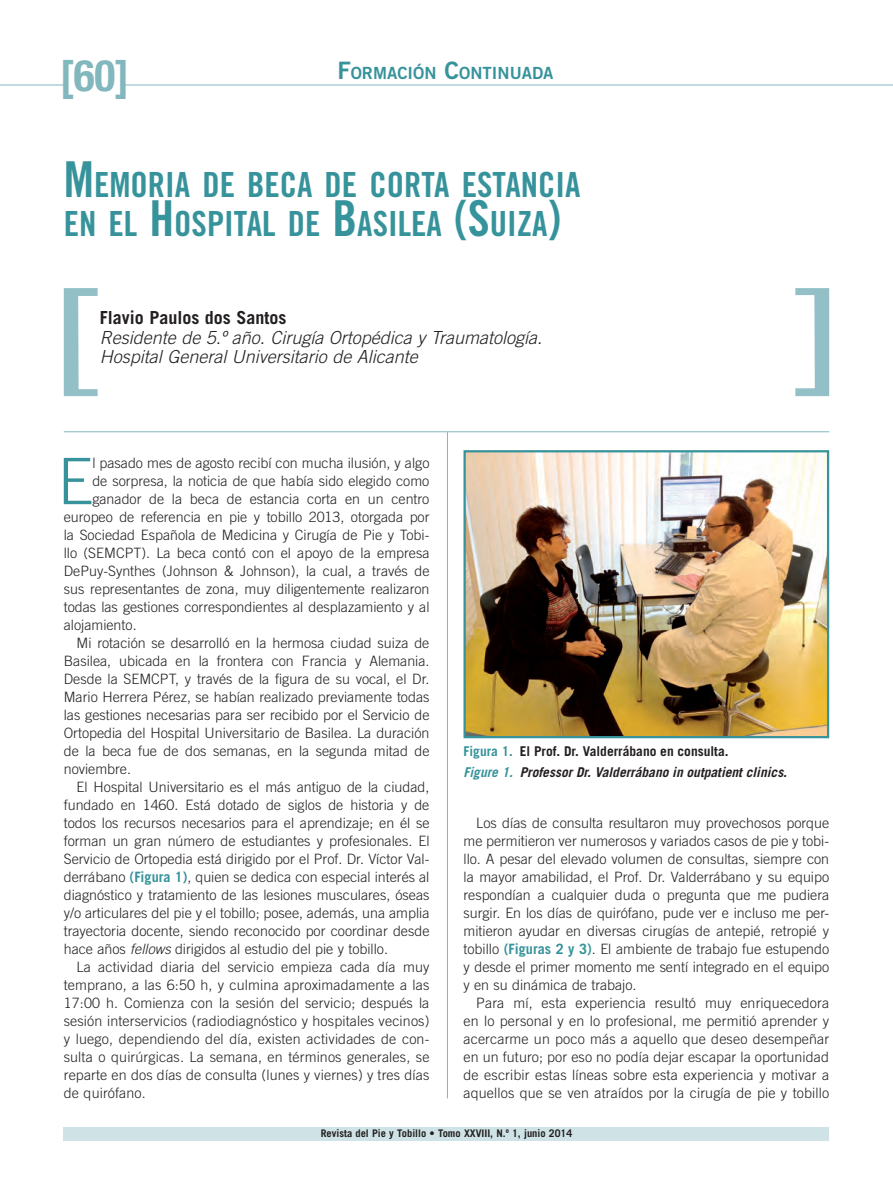
<style>
.page{position:relative;width:893px;height:1191px;background:#fff}
.page>*{position:absolute;margin:0;border:0;box-sizing:border-box;transform-origin:0 0}
.t1{font:300 64.05px "Trade Gothic LT Std";color:#37939b}
.t2{font:700 condensed 43.5px "Helvetica Neue LT Std";color:#82b7bd}
.t3{font:34.65px/39px "Trade Gothic LT Std Bd Cn 20";color:#37939b}
.t4{font:italic 300 18px/19.5px "Trade Gothic LT Std";color:#231f20}
.t5{font:700 18px "Trade Gothic LT Std";color:#231f20}
.t6{font:16.8px "Trade Gothic LT Std Bd 2";color:#37939b}
.t7{font:300 14.25px/18px "Trade Gothic LT Std";color:#231f20;text-align:justify}
.t8{font:italic 700 13.5px/20.7px "Trade Gothic LT Std";color:#231f20}
.t9{font:700 10.5px "Trade Gothic LT Std";color:#231f20}
.s1{font-size:24px}
.s2{font-size:49.5px}
.s3{font-weight:700;color:#37939b}
.s4{font-style:italic}
.s5{font-style:normal;color:#37939b}
.s6{font-style:normal}
.s7{color:#37939b}
</style>
<div class="page">
<hr style="left:0;top:85px;width:64px;height:1px;background:#82b7bd">
<hr style="left:123px;top:85px;width:770px;height:1px;background:#82b7bd">
<div style="left:64px;top:1127px;width:765px;height:13px;background:#cfe3e6"></div>
<hr style="left:64px;top:431px;width:765px;height:1px;background:#82b7bd">
<hr style="left:447px;top:432px;width:1px;height:666px;background:#82b7bd">
<svg style="left:64px;top:288px;width:34px;height:108px"></svg>
<svg style="left:795px;top:288px;width:34px;height:108px"></svg>
<img style="left:466px;top:453px;width:360px;height:282px">
<div style="left:463px;top:450px;width:366px;height:288px;border:2px solid #37939b"></div>
<h2 class="t2" style="left:60px;top:49px;width:71px">[60]</h2>
<p class="t6" style="left:337px;top:63px;width:218px"><span class="s1">F</span>ORMACIÓN <span class="s1">C</span>ONTINUADA</p>
<h3 class="t3" style="left:64px;top:165px;width:518px"><span class="s2">M</span>EMORIA DE BECA DE CORTA ESTANCIA<br>EN EL <span class="s2">H</span>OSPITAL DE <span class="s2">B</span>ASILEA <span class="s2">(S</span>UIZA<span class="s2">)</span></h3>
<p class="t5" style="left:100px;top:307px;width:188px">Flavio Paulos dos Santos</p>
<p class="t4" style="left:100px;top:328px;width:444px">Residente de 5.º año. Cirugía Ortopédica y Traumatología.<br>Hospital General Universitario de Alicante</p>
<h1 class="t1" style="left:57px;top:443px;width:37px">E</h1>
<p class="t7" style="left:92px;top:454px;width:339px">l pasado mes de agosto recibí con mucha ilusión, y algo</p>
<p class="t7" style="left:92px;top:472px;width:339px">de sorpresa, la noticia de que había sido elegido como</p>
<p class="t7" style="left:92px;top:490px;width:339px">ganador de la beca de estancia corta en un centro</p>
<p class="t7" style="left:64px;top:508px;width:367px">europeo de referencia en pie y tobillo 2013, otorgada por</p>
<p class="t7" style="left:64px;top:526px;width:367px">la Sociedad Española de Medicina y Cirugía de Pie y Tobi-</p>
<p class="t7" style="left:64px;top:544px;width:367px">llo (SEMCPT). La beca contó con el apoyo de la empresa</p>
<p class="t7" style="left:64px;top:562px;width:367px">DePuy-Synthes (Johnson &amp; Johnson), la cual, a través de</p>
<p class="t7" style="left:64px;top:580px;width:367px">sus representantes de zona, muy diligentemente realizaron</p>
<p class="t7" style="left:64px;top:598px;width:367px">todas las gestiones correspondientes al desplazamiento y al</p>
<p class="t7" style="left:64px;top:616px;width:74px">alojamiento.</p>
<p class="t7" style="left:77px;top:634px;width:354px">Mi rotación se desarrolló en la hermosa ciudad suiza de</p>
<p class="t7" style="left:64px;top:652px;width:367px">Basilea, ubicada en la frontera con Francia y Alemania.</p>
<p class="t7" style="left:64px;top:670px;width:367px">Desde la SEMCPT, y través de la figura de su vocal, el Dr.</p>
<p class="t7" style="left:64px;top:688px;width:367px">Mario Herrera Pérez, se habían realizado previamente todas</p>
<p class="t7" style="left:64px;top:706px;width:367px">las gestiones necesarias para ser recibido por el Servicio de</p>
<p class="t7" style="left:64px;top:724px;width:367px">Ortopedia del Hospital Universitario de Basilea. La duración</p>
<p class="t7" style="left:64px;top:742px;width:367px">de la beca fue de dos semanas, en la segunda mitad de</p>
<p class="t7" style="left:64px;top:760px;width:69px">noviembre.</p>
<p class="t7" style="left:77px;top:778px;width:354px">El Hospital Universitario es el más antiguo de la ciudad,</p>
<p class="t7" style="left:64px;top:796px;width:367px">fundado en 1460. Está dotado de siglos de historia y de</p>
<p class="t7" style="left:64px;top:814px;width:367px">todos los recursos necesarios para el aprendizaje; en él se</p>
<p class="t7" style="left:64px;top:832px;width:367px">forman un gran número de estudiantes y profesionales. El</p>
<p class="t7" style="left:64px;top:850px;width:367px">Servicio de Ortopedia está dirigido por el Prof. Dr. Víctor Val-</p>
<p class="t7" style="left:64px;top:868px;width:367px">derrábano <span class="s3">(Figura 1)</span>, quien se dedica con especial interés al</p>
<p class="t7" style="left:64px;top:886px;width:367px">diagnóstico y tratamiento de las lesiones musculares, óseas</p>
<p class="t7" style="left:64px;top:904px;width:367px">y/o articulares del pie y el tobillo; posee, además, una amplia</p>
<p class="t7" style="left:64px;top:922px;width:367px">trayectoria docente, siendo reconocido por coordinar desde</p>
<p class="t7" style="left:64px;top:940px;width:326px">hace años <span class="s4">fellows</span> dirigidos al estudio del pie y tobillo.</p>
<p class="t7" style="left:77px;top:958px;width:354px">La actividad diaria del servicio empieza cada día muy</p>
<p class="t7" style="left:64px;top:976px;width:367px">temprano, a las 6:50 h, y culmina aproximadamente a las</p>
<p class="t7" style="left:64px;top:994px;width:367px">17:00 h. Comienza con la sesión del servicio; después la</p>
<p class="t7" style="left:64px;top:1012px;width:367px">sesión interservicios (radiodiagnóstico y hospitales vecinos)</p>
<p class="t7" style="left:64px;top:1030px;width:367px">y luego, dependiendo del día, existen actividades de con-</p>
<p class="t7" style="left:64px;top:1048px;width:367px">sulta o quirúrgicas. La semana, en términos generales, se</p>
<p class="t7" style="left:64px;top:1066px;width:367px">reparte en dos días de consulta (lunes y viernes) y tres días</p>
<p class="t7" style="left:64px;top:1084px;width:84px">de quirófano.</p>
<p class="t8" style="left:463px;top:741px;width:325px"><span class="s5">Figura 1.</span> <span class="s6">El Prof. Dr. Valderrábano en consulta.<br></span><span class="s7">Figure 1.</span> Professor Dr. Valderrábano in outpatient clinics.</p>
<p class="t7" style="left:463px;top:814px;width:367px;text-indent:13px">Los días de consulta resultaron muy provechosos porque me permitieron ver numerosos y variados casos de pie y tobi&shy;llo. A pesar del elevado volumen de consultas, siempre con la mayor amabilidad, el Prof. Dr. Valderrábano y su equipo respondían a cualquier duda o pregunta que me pudiera surgir. En los días de quirófano, pude ver e incluso me per&shy;mitieron ayudar en diversas cirugías de antepié, retropié y tobillo <span class="s3">(Figuras 2 y 3)</span>. El ambiente de trabajo fue estupendo y desde el primer momento me sentí integrado en el equipo y en su dinámica de trabajo.</p>
<p class="t7" style="left:463px;top:994px;width:367px;text-indent:13px">Para mí, esta experiencia resultó muy enriquecedora en lo personal y en lo profesional, me permitió aprender y acercarme un poco más a aquello que deseo desempeñar en un futuro; por eso no podía dejar escapar la oportunidad de escribir estas líneas sobre esta experiencia y motivar a aquellos que se ven atraídos por la cirugía de pie y tobillo</p>
<p class="t9" style="left:321px;top:1126px;width:253px">Revista del Pie y Tobillo • Tomo XXVIII, N.º 1, junio 2014</p>
</div>
